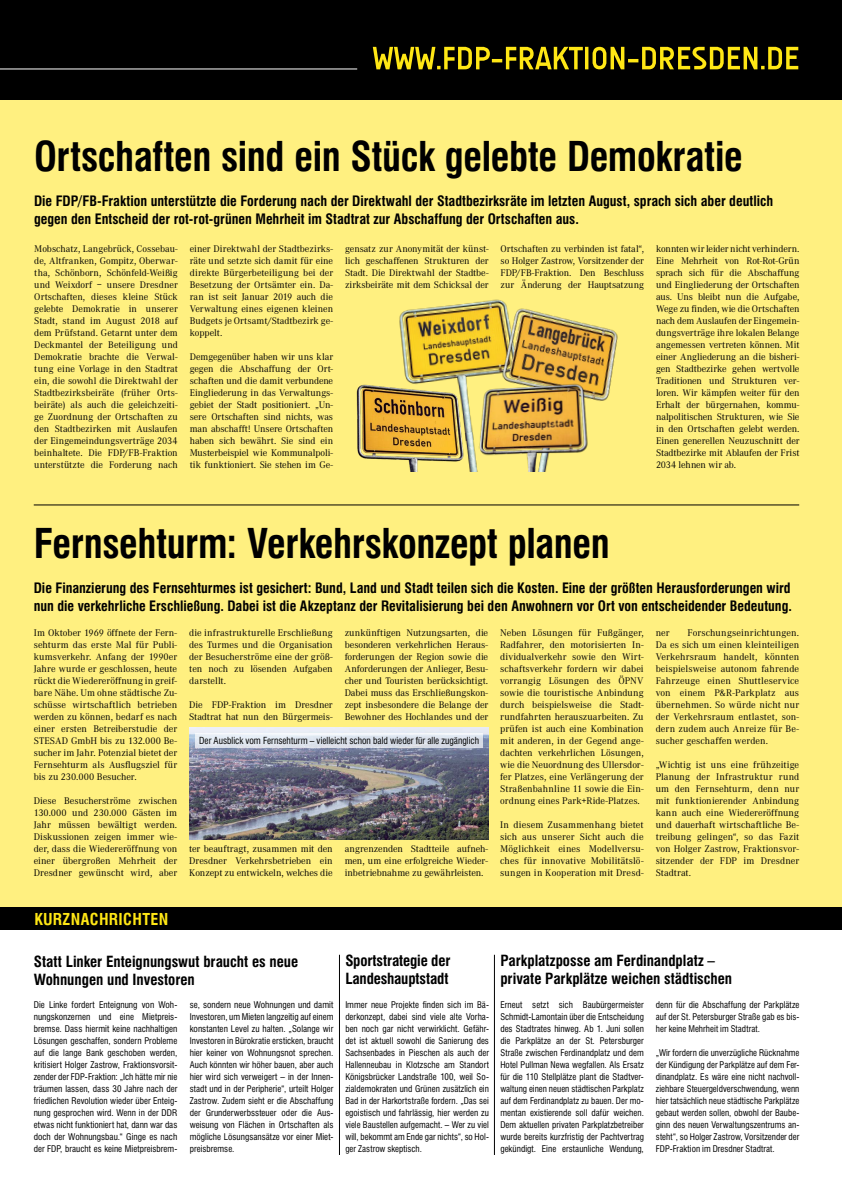
<style>
.page{position:relative;width:842px;height:1191px;background:#fff080}
.page>*{position:absolute;margin:0;border:0;box-sizing:border-box;transform-origin:0 0}
.t1{font:700 condensed 40px "Swiss 721 BT";letter-spacing:-.01em;color:#000}
.t2{font:700 condensed 16px "Swiss 721 BT";letter-spacing:.025em;color:#ffe715}
.t3{font:700 condensed 15px/18px "Swiss 721 BT";letter-spacing:-.005em;color:#000}
.t4{font:700 condensed 14px/18px "Swiss 721 BT";color:#000}
.t5{font:10px/12px "Corporate A";color:#000;text-align:justify}
.t6{font:condensed 9.5px "Swiss 721 BT";color:#000}
.t7{font:condensed 9px/12px "Swiss 721 BT";letter-spacing:.005em;color:#000;text-align:justify}
</style>
<div class="page">
<div style="left:0;top:909px;width:842px;height:282px;background:#fff"></div>
<div style="left:0;top:0;width:842px;height:99px;background:#000"></div>
<hr style="left:0;top:68px;width:357px;height:1px;background:#fff">
<hr style="left:339px;top:954px;width:1px;height:201px;background:#000">
<hr style="left:494px;top:954px;width:1px;height:201px;background:#000">
<div style="left:0;top:907px;width:842px;height:23px;background:#000"></div>
<svg style="left:373px;top:47px;width:425px;height:22px"></svg>
<hr style="left:34px;top:505px;width:765px;height:1px;background:#000">
<img style="left:190px;top:728px;width:299px;height:111px">
<svg style="left:195px;top:733px;width:287px;height:14px;background:#e0e6ef"></svg>
<img style="left:399px;top:300px;width:94px;height:132px">
<img style="left:464px;top:432px;width:14px;height:40px">
<img style="left:356px;top:383px;width:108px;height:89px">
<img style="left:493px;top:299px;width:125px;height:102px">
<img style="left:478px;top:383px;width:111px;height:89px">
<h1 class="t1" style="left:34px;top:133px;width:710px">Ortschaften sind ein Stück gelebte Demokratie</h1>
<p class="t4" style="left:34px;top:192px;width:741px">Die FDP/FB-Fraktion unterstützte die Forderung nach der Direktwahl der Stadtbezirksräte im letzten August, sprach sich aber deutlich gegen den Entscheid der rot-rot-grünen Mehrheit im Stadtrat zur Abschaffung der Ortschaften aus.</p>
<p class="t5" style="left:34px;top:243px;width:145px">Mobschatz, Langebrück, Cossebau&shy;de, Altfranken, Gompitz, Oberwar&shy;tha, Schönborn, Schönfeld-Weißig und Weixdorf – unsere Dresdner Ortschaften, dieses kleine Stück gelebte Demokratie in unserer Stadt, stand im August 2018 auf dem Prüfstand. Getarnt unter dem Deckmantel der Beteiligung und Demokratie brachte die Verwal&shy;tung eine Vorlage in den Stadtrat ein, die sowohl die Direktwahl der Stadtbezirksbeiräte (früher Orts&shy;beiräte) als auch die geleichzeiti&shy;ge Zuordnung der Ortschaften zu den Stadtbezirken mit Auslaufen der Eingemeindungsverträge 2034 beinhaltete. Die FDP/FB-Fraktion unterstützte die Forderung nach</p>
<p class="t5" style="left:190px;top:243px;width:145px">einer Direktwahl der Stadtbezirks&shy;räte und setzte sich damit für eine direkte Bürgerbeteiligung bei der Besetzung der Ortsämter ein. Da&shy;ran ist seit Januar 2019 auch die Verwaltung eines eigenen kleinen Budgets je Ortsamt/Stadtbezirk ge&shy;koppelt.</p>
<p class="t5" style="left:190px;top:351px;width:145px">Demgegenüber haben wir uns klar gegen die Abschaffung der Ort&shy;schaften und die damit verbundene Eingliederung in das Verwaltungs&shy;gebiet der Stadt positioniert. „Un&shy;sere Ortschaften sind nichts, was man abschafft! Unsere Ortschaften haben sich bewährt. Sie sind ein Musterbeispiel wie Kommunalpoli&shy;tik funktioniert. Sie stehen im Ge-</p>
<p class="t5" style="left:345px;top:243px;width:145px">gensatz zur Anonymität der künst&shy;lich geschaffenen Strukturen der Stadt. Die Direktwahl der Stadtbe&shy;zirksbeiräte mit dem Schicksal der</p>
<p class="t5" style="left:501px;top:243px;width:145px">Ortschaften zu verbinden ist fatal“, so Holger Zastrow, Vorsitzender der FDP/FB-Fraktion. Den Beschluss zur Änderung der Hauptsatzung</p>
<p class="t5" style="left:656px;top:243px;width:145px">konnten wir leider nicht verhindern.<br>Eine Mehrheit von Rot-Rot-Grün sprach sich für die Abschaffung und Eingliederung der Ortschaften aus. Uns bleibt nun die Aufgabe, Wege zu finden, wie die Ortschaften nach dem Auslaufen der Eingemein&shy;dungsverträge ihre lokalen Belange angemessen vertreten können. Mit einer Angliederung an die bisheri&shy;gen Stadtbezirke gehen wertvolle Traditionen und Strukturen ver&shy;loren. Wir kämpfen weiter für den Erhalt der bürgernahen, kommu&shy;nalpolitischen Strukturen, wie Sie in den Ortschaften gelebt werden.<br>Einen generellen Neuzuschnitt der Stadtbezirke mit Ablaufen der Frist 2034 lehnen wir ab.</p>
<h1 class="t1" style="left:34px;top:519px;width:577px">Fernsehturm: Verkehrskonzept planen</h1>
<p class="t4" style="left:34px;top:579px;width:760px">Die Finanzierung des Fernsehturmes ist gesichert: Bund, Land und Stadt teilen sich die Kosten. Eine der größten Herausforderungen wird nun die verkehrliche Erschließung. Dabei ist die Akzeptanz der Revitalisierung bei den Anwohnern vor Ort von entscheidender Bedeutung.</p>
<p class="t5" style="left:34px;top:627px;width:145px">Im Oktober 1969 öffnete der Fern&shy;sehturm das erste Mal für Publi&shy;kumsverkehr. Anfang der 1990er Jahre wurde er geschlossen, heute rückt die Wiedereröffnung in greif&shy;bare Nähe. Um ohne städtische Zu&shy;schüsse wirtschaftlich betrieben werden zu können, bedarf es nach einer ersten Betreiberstudie der STESAD GmbH bis zu 132.000 Be&shy;sucher im Jahr. Potenzial bietet der Fernsehturm als Ausflugsziel für bis zu 230.000 Besucher.</p>
<p class="t5" style="left:34px;top:795px;width:145px">Diese Besucherströme zwischen 130.000 und 230.000 Gästen im Jahr müssen bewältigt werden.<br>Diskussionen zeigen immer wie&shy;der, dass die Wiedereröffnung von einer übergroßen Mehrheit der Dresdner gewünscht wird, aber</p>
<p class="t5" style="left:189px;top:627px;width:145px">die infrastrukturelle Erschließung des Turmes und die Organisation der Besucherströme eine der größ&shy;ten noch zu lösenden Aufgaben darstellt.</p>
<p class="t5" style="left:189px;top:699px;width:145px">Die FDP-Fraktion im Dresdner<br>Stadtrat hat nun den Bürgermeis-</p>
<p class="t5" style="left:345px;top:627px;width:145px">zunkünftigen Nutzungsarten, die besonderen verkehrlichen Heraus&shy;forderungen der Region sowie die Anforderungen der Anlieger, Besu&shy;cher und Touristen berücksichtigt.<br>Dabei muss das Erschließungskon&shy;zept insbesondere die Belange der Bewohner des Hochlandes und der</p>
<p class="t5" style="left:500px;top:627px;width:145px">Neben Lösungen für Fußgänger, Radfahrer, den motorisierten In&shy;dividualverkehr sowie den Wirt&shy;schaftsverkehr fordern wir dabei vorrangig Lösungen des ÖPNV sowie die touristische Anbindung durch beispielsweise die Stadt&shy;rundfahrten herauszuarbeiten. Zu prüfen ist auch eine Kombination mit anderen, in der Gegend ange&shy;dachten verkehrlichen Lösungen, wie die Neuordnung des Ullersdor&shy;fer Platzes, eine Verlängerung der Straßenbahnline 11 sowie die Ein&shy;ordnung eines Park+Ride-Platzes.</p>
<p class="t5" style="left:500px;top:819px;width:145px">In diesem Zusammenhang bietet sich aus unserer Sicht auch die Möglichkeit eines Modellversu&shy;ches für innovative Mobilitätslö&shy;sungen in Kooperation mit Dresd-</p>
<p class="t5" style="left:656px;top:627px;width:145px;text-indent:32px">Forschungseinrichtungen.<br>Da es sich um einen kleinteiligen Verkehrsraum handelt, könnten beispielsweise autonom fahrende Fahrzeuge einen Shuttleservice von einem P&amp;R-Parkplatz aus übernehmen. So würde nicht nur der Verkehrsraum entlastet, son&shy;dern zudem auch Anreize für Be&shy;sucher geschaffen werden.</p>
<p class="t5" style="left:656px;top:759px;width:145px">„Wichtig ist uns eine frühzeitige Planung der Infrastruktur rund um den Fernsehturm, denn nur mit funktionierender Anbindung kann auch eine Wiedereröffnung und dauerhaft wirtschaftliche Be&shy;treibung gelingen“, so das Fazit von Holger Zastrow, Fraktionsvor&shy;sitzender der FDP im Dresdner Stadtrat.</p>
<p class="t5" style="left:656px;top:627px;width:15px">ner</p>
<p class="t6" style="left:199px;top:734px;width:281px">Der Ausblick vom Fernsehturm – vielleicht schon bald wieder für alle zugänglich</p>
<p class="t5" style="left:189px;top:843px;width:145px">ter beauftragt, zusammen mit den Dresdner Verkehrsbetrieben ein Konzept zu entwickeln, welches die</p>
<p class="t5" style="left:345px;top:843px;width:145px">angrenzenden Stadtteile aufneh&shy;men, um eine erfolgreiche Wieder&shy;inbetriebnahme zu gewährleisten.</p>
<h2 class="t2" style="left:34px;top:909px;width:136px">KURZNACHRICHTEN</h2>
<h3 class="t3" style="left:34px;top:952px;width:266px">Statt Linker Enteignungswut braucht es neue<br>Wohnungen und Investoren</h3>
<p class="t7" style="left:190px;top:999px;width:145px">se, sondern neue Wohnungen und damit Investoren, um Mieten langzeitig auf einem konstanten Level zu halten. „Solange wir Investoren in Bürokratie ersticken, braucht hier keiner von Wohnungsnot sprechen.<br>Auch könnten wir höher bauen, aber auch hier wird sich verweigert – in der Innen&shy;stadt und in der Peripherie“, urteilt Holger Zastrow. Zudem sieht er die Abschaffung der Grunderwerbssteuer oder die Aus&shy;weisung von Flächen in Ortschaften als mögliche Lösungsansätze vor einer Miet&shy;preisbremse.</p>
<p class="t7" style="left:34px;top:999px;width:145px">Die Linke fordert Enteignung von Woh&shy;nungskonzernen und eine Mietpreis&shy;bremse. Dass hiermit keine nachhaltigen Lösungen geschaffen, sondern Probleme auf die lange Bank geschoben werden, kritisiert Holger Zastrow, Fraktionsvorsit&shy;zender der FDP-Fraktion: „Ich hätte mir nie träumen lassen, dass 30 Jahre nach der friedlichen Revolution wieder über Enteig&shy;nung gesprochen wird. Wenn in der DDR etwas nicht funktioniert hat, dann war das doch der Wohnungsbau.“ Ginge es nach der FDP, braucht es keine Mietpreisbrem-</p>
<h3 class="t3" style="left:345px;top:951px;width:107px">Sportstrategie der<br>Landeshauptstadt</h3>
<p class="t7" style="left:345px;top:999px;width:145px">Immer neue Projekte finden sich im Bä&shy;derkonzept, dabei sind viele alte Vorha&shy;ben noch gar nicht verwirklicht. Gefähr&shy;det ist aktuell sowohl die Sanierung des Sachsenbades in Pieschen als auch der Hallenneubau in Klotzsche am Standort Königsbrücker Landstraße 100, weil So&shy;zialdemokraten und Grünen zusätzlich ein Bad in der Harkortstraße fordern. „Das sei egoistisch und fahrlässig, hier werden zu viele Baustellen aufgemacht. – Wer zu viel will, bekommt am Ende gar nichts“, so Hol&shy;ger Zastrow skeptisch.</p>
<h3 class="t3" style="left:500px;top:951px;width:233px">Parkplatzposse am Ferdinandplatz – private Parkplätze weichen städtischen</h3>
<p class="t7" style="left:500px;top:999px;width:145px">Erneut setzt sich Baubürgermeister Schmidt-Lamontain über die Entscheidung des Stadtrates hinweg. Ab 1. Juni sollen die Parkplätze an der St. Petersburger Straße zwischen Ferdinandplatz und dem Hotel Pullman Newa wegfallen. Als Ersatz für die 110 Stellplätze plant die Stadtver&shy;waltung einen neuen städtischen Parkplatz auf dem Ferdinandplatz zu bauen. Der mo&shy;mentan existierende soll dafür weichen.<br>Dem aktuellen privaten Parkplatzbetreiber wurde bereits kurzfristig der Pachtvertrag gekündigt. Eine erstaunliche Wendung,</p>
<p class="t7" style="left:656px;top:999px;width:145px">denn für die Abschaffung der Parkplätze auf der St. Petersburger Straße gab es bis&shy;her keine Mehrheit im Stadtrat.</p>
<p class="t7" style="left:656px;top:1047px;width:145px">„Wir fordern die unverzügliche Rücknahme der Kündigung der Parkplätze auf dem Fer&shy;dinandplatz. Es wäre eine nicht nachvoll&shy;ziehbare Steuergeldverschwendung, wenn hier tatsächlich neue städtische Parkplätze gebaut werden sollen, obwohl der Baube&shy;ginn des neuen Verwaltungszentrums an&shy;steht“, so Holger Zastrow, Vorsitzender der FDP-Fraktion im Dresdner Stadtrat.</p>
</div>
